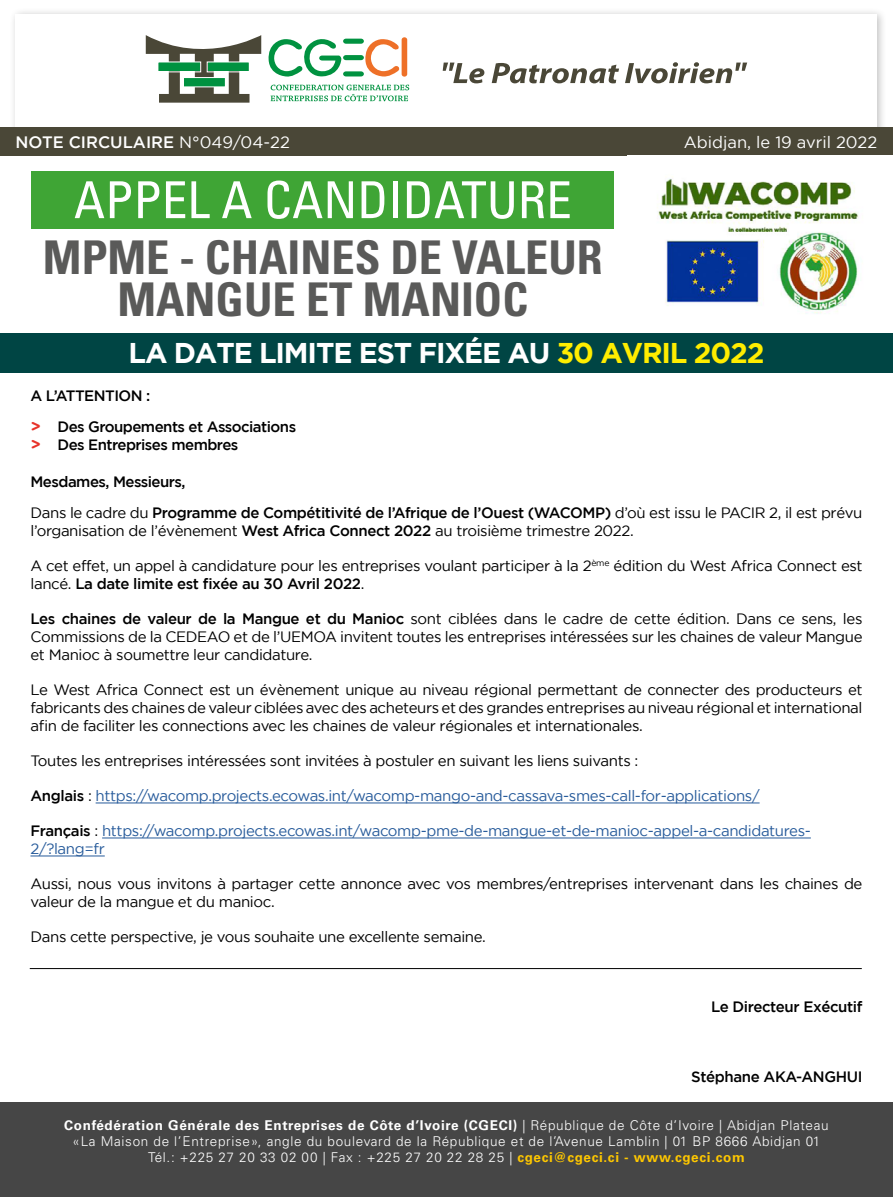
<style>
.page{position:relative;width:893px;height:1197px;background:#fff}
.page>*{position:absolute;margin:0;border:0;box-sizing:border-box;transform-origin:0 0}
.t1{font:condensed 51px "Univers LT Std";color:#fff}
.t2{font:700 condensed 46.5px/42px "Univers LT Std";color:#5a5a59;text-align:center}
.t3{font:700 28.5px "Gotham";letter-spacing:-.04em;color:#fff}
.t4{font:500 16.5px "Gotham";color:#fff}
.t5{font:16.5px "Gotham";color:#fff}
.t6{font:15px/18px "Gotham";letter-spacing:-.025em;color:#000}
.t7{font:500 15px/30.8px "Gotham";letter-spacing:-.035em;color:#000}
.t8{font:15px/18px "Gotham";letter-spacing:-.025em;color:#275b9b}
.t9{font:300 13.5px/16.2px "Univers LT Std";letter-spacing:.05em;color:#fff;text-align:center}
.s1{font-weight:400}
.s2{color:#ffed00}
.s3{font-family:"Gotham Rounded";font-weight:700;font-size:16.5px;color:#e7332a}
.s4{font-weight:500}
.s5{font-weight:500;color:#000}
.s6{color:#000}
.s7{font-weight:700}
.s8{font-weight:700;color:#fec700}
</style>
<div class="page">
<div style="left:32px;top:171px;width:582px;height:58px;background:#3fa535"></div>
<div style="left:0;top:1103px;width:893px;height:94px;background:#464646"></div>
<hr style="left:30px;top:968px;width:832px;height:1px;background:#000">
<div style="left:9px;top:7px;width:878px;height:144px;background:#000;opacity:.24"></div>
<div style="left:16px;top:14px;width:861px;height:128px;background:#fff"></div>
<svg style="left:271px;top:85px;width:138px;height:16px"></svg>
<div style="left:343px;top:39px;width:21px;height:5px;background:#009240;border-radius:3px"></div>
<div style="left:343px;top:55px;width:21px;height:5px;background:#009240;border-radius:3px"></div>
<div style="left:343px;top:71px;width:21px;height:5px;background:#009240;border-radius:3px"></div>
<div style="left:402px;top:37px;width:5px;height:40px;background:#ee7028;border-radius:3px"></div>
<svg style="left:365px;top:39px;width:35px;height:38px"></svg>
<svg style="left:268px;top:39px;width:74px;height:38px"></svg>
<svg style="left:146px;top:35px;width:115px;height:68px"></svg>
<div style="left:159px;top:62px;width:41px;height:9px;background:#009240"></div>
<div style="left:157px;top:61px;width:44px;height:11px;border:1px solid #fff"></div>
<div style="left:208px;top:62px;width:41px;height:9px;background:#009240"></div>
<div style="left:207px;top:61px;width:43px;height:11px;border:1px solid #fff"></div>
<div style="left:184px;top:78px;width:41px;height:8px;background:#009240"></div>
<div style="left:183px;top:77px;width:43px;height:10px;border:1px solid #fff"></div>
<svg style="left:443px;top:63px;width:41px;height:20px"></svg>
<svg style="left:492px;top:63px;width:127px;height:20px"></svg>
<svg style="left:625px;top:62px;width:122px;height:21px"></svg>
<div style="left:0;top:127px;width:893px;height:29px;background:#4a4737"></div>
<hr style="left:96px;top:803px;width:664px;height:1px;background:#275b9b">
<hr style="left:102px;top:838px;width:709px;height:1px;background:#275b9b">
<hr style="left:30px;top:856px;width:75px;height:1px;background:#275b9b">
<img style="left:658px;top:179px;width:201px;height:135px">
<div style="left:0;top:333px;width:893px;height:39px;background:#004544"></div>
<p class="t4" style="left:16px;top:132px;width:276px">NOTE CIRCULAIRE <span class="s1">N°049/04-22</span></p>
<p class="t5" style="left:684px;top:133px;width:195px">Abidjan, le 19 avril 2022</p>
<h1 class="t1" style="left:74px;top:168px;width:499px">APPEL A CANDIDATURE</h1>
<h2 class="t2" style="left:43px;top:236px;width:561px">MPME - CHAINES DE VALEUR<br>MANGUE ET MANIOC</h2>
<h3 class="t3" style="left:129px;top:336px;width:637px">LA DATE LIMITE EST FIXÉE AU <span class="s2">30 AVRIL 2022</span></h3>
<p class="t7" style="left:30px;top:380px;width:267px">A L’ATTENTION :<br><span class="s3">&gt;</span> Des Groupements et Associations</p>
<p class="t7" style="left:30px;top:429px;width:209px"><span class="s3">&gt;</span> Des Entreprises membres</p>
<p class="t7" style="left:30px;top:466px;width:833px">Mesdames, Messieurs,<br><span class="s1">Dans le cadre du</span> Programme de Compétitivité de l’Afrique de l’Ouest (WACOMP) <span class="s1">d’où est issu le PACIR 2, il est prévu</span></p>
<p class="t6" style="left:30px;top:521px;width:605px">l’organisation de l’évènement <span class="s4">West Africa Connect 2022</span> au troisième trimestre 2022.</p>
<p class="t6" style="left:30px;top:556px;width:833px">A cet effet, un appel à candidature pour les entreprises voulant participer à la 2<sup>ème</sup> édition du West Africa Connect est lancé. <span class="s4">La date limite est fixée au 30 Avril 2022</span>.</p>
<p class="t6" style="left:30px;top:609px;width:833px;text-align:justify"><span class="s4">Les chaines de valeur de la Mangue et du Manioc</span> sont ciblées dans le cadre de cette édition. Dans ce sens, les Commissions de la CEDEAO et de l’UEMOA invitent toutes les entreprises intéressées sur les chaines de valeur Mangue et Manioc à soumettre leur candidature.</p>
<p class="t6" style="left:30px;top:680px;width:834px;text-align:justify">Le West Africa Connect est un évènement unique au niveau régional permettant de connecter des producteurs et fabricants des chaines de valeur ciblées avec des acheteurs et des grandes entreprises au niveau régional et international afin de faciliter les connections avec les chaines de valeur régionales et internationales.</p>
<p class="t6" style="left:30px;top:751px;width:609px">Toutes les entreprises intéressées sont invitées à postuler en suivant les liens suivants :</p>
<p class="t8" style="left:30px;top:786px;width:731px"><span class="s5">Anglais</span> <span class="s6">:</span> https://wacomp.projects.ecowas.int/wacomp-mango-and-cassava-smes-call-for-applications/</p>
<p class="t8" style="left:30px;top:821px;width:782px"><span class="s5">Français</span> <span class="s6">:</span> https://wacomp.projects.ecowas.int/wacomp-pme-de-mangue-et-de-manioc-appel-a-candidatures-<br>2/?lang=fr</p>
<p class="t6" style="left:30px;top:874px;width:833px">Aussi, nous vous invitons à partager cette annonce avec vos membres/entreprises intervenant dans les chaines de valeur de la mangue et du manioc.</p>
<p class="t6" style="left:30px;top:927px;width:457px">Dans cette perspective, je vous souhaite une excellente semaine.</p>
<p class="t7" style="left:711px;top:991px;width:153px">Le Directeur Exécutif</p>
<p class="t7" style="left:691px;top:1061px;width:173px">Stéphane AKA-ANGHUI</p>
<p class="t9" style="left:64px;top:1117px;width:766px"><span class="s7">Confédération Générale des Entreprises de Côte d’Ivoire (CGECI)</span> | République de Côte d’Ivoire | Abidjan Plateau «La Maison de l’Entreprise», angle du boulevard de la République et de l’Avenue Lamblin | 01 BP 8666 Abidjan 01<br>Tél.: +225 27 20 33 02 00 | Fax : +225 27 20 22 28 25 | <span class="s8">cgeci@cgeci.ci - www.cgeci.com</span></p>
</div>
